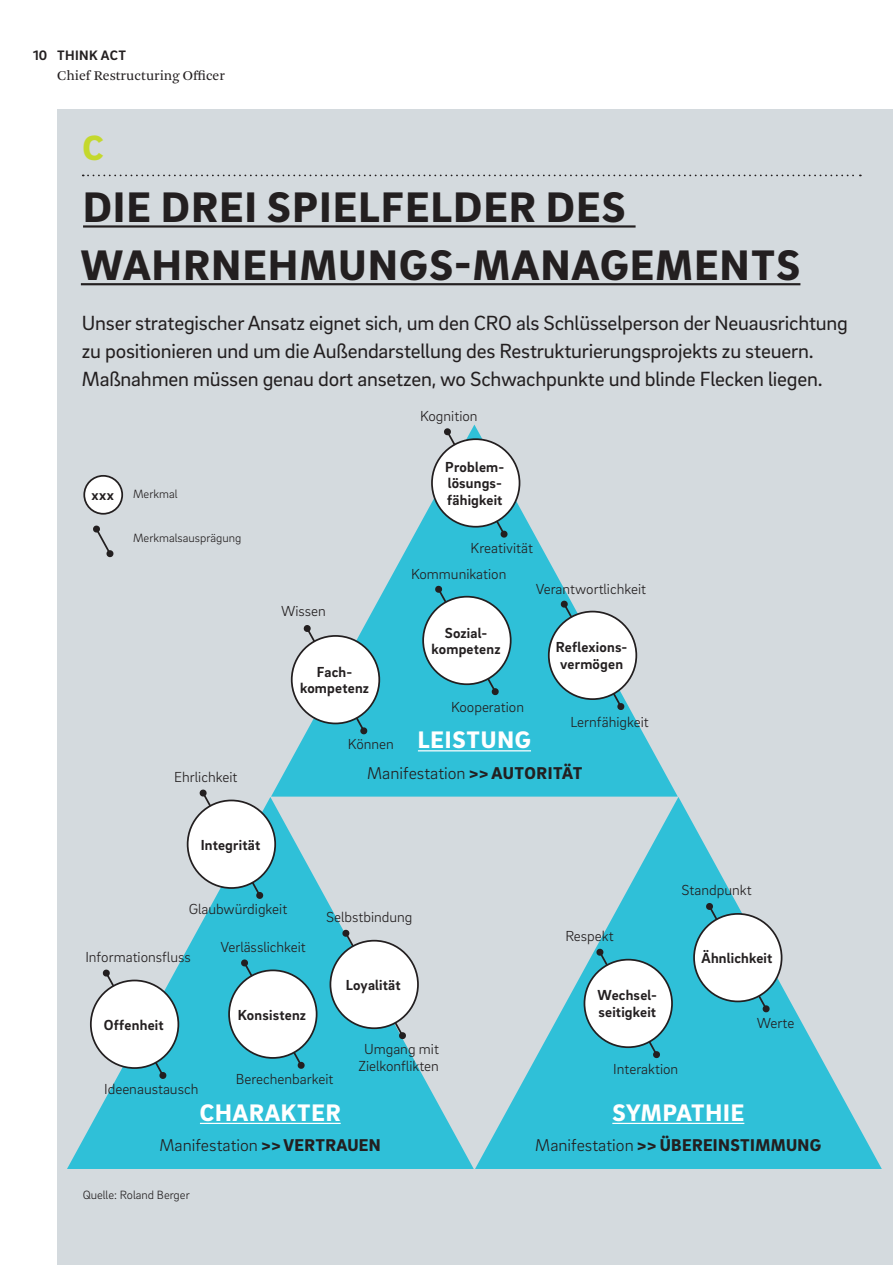
<style>
.page{position:relative;width:893px;height:1265px;background:#fff}
.page>*{position:absolute;margin:0;border:0;box-sizing:border-box;transform-origin:0 0}
.t1{font:900 43.75px/57.8px "Brix Sans";letter-spacing:.035em;color:#231f20}
.t2{font:900 35.88px "Brix Sans";color:#c4d82d}
.t3{font:900 24.5px "Brix Sans";letter-spacing:.035em;color:#fff}
.t4{font:21px/28px "Brix Sans";letter-spacing:-.01em;color:#231f20}
.t5{font:300 17.5px "Brix Sans";color:#231f20}
.t6{font:900 17.5px "Brix Sans";letter-spacing:.02em;color:#231f20}
.t7{font:300 14.88px/16.6px "Brix Sans";color:#231f20;text-align:center}
.t8{font:700 14.88px/16.6px "Brix Sans";letter-spacing:.015em;color:#231f20}
.t9{font:14px "Arnhem Pro Blond";color:#231f20}
.t10{font:700 14px "Brix Sans";letter-spacing:.03em;color:#231f20}
.t11{font:300 12.25px "Brix Sans";color:#231f20}
.s1{font-weight:900}
.s2{font-weight:300}
</style>
<div class="page">
<div style="left:57px;top:109px;width:836px;height:1156px;background:#d4dade"></div>
<svg style="left:271px;top:425px;width:407px;height:372px"></svg>
<svg style="left:67px;top:797px;width:407px;height:372px"></svg>
<svg style="left:475px;top:797px;width:407px;height:372px"></svg>
<svg style="left:83px;top:175px;width:778px;height:1px"></svg>
<hr style="left:83px;top:225px;width:553px;height:3px;background:#231f20">
<hr style="left:81px;top:283px;width:719px;height:2px;background:#231f20">
<svg style="left:443px;top:428px;width:65px;height:110px"></svg>
<svg style="left:93px;top:525px;width:21px;height:33px"></svg>
<div style="left:432px;top:439px;width:87px;height:88px;background:#fff;border-radius:50%"></div>
<div style="left:431px;top:438px;width:89px;height:90px;border:2px solid #231f20;border-radius:50%"></div>
<div style="left:84px;top:476px;width:38px;height:38px;background:#fff;border-radius:50%"></div>
<div style="left:83px;top:475px;width:40px;height:40px;border:2px solid #231f20;border-radius:50%"></div>
<svg style="left:596px;top:948px;width:64px;height:111px;background:#2dafc5"></svg>
<div style="left:584px;top:960px;width:88px;height:87px;background:#fff;border-radius:50%"></div>
<div style="left:584px;top:959px;width:89px;height:89px;border:2px solid #231f20;border-radius:50%"></div>
<svg style="left:705px;top:902px;width:65px;height:111px"></svg>
<div style="left:694px;top:914px;width:88px;height:87px;background:#fff;border-radius:50%"></div>
<div style="left:693px;top:913px;width:89px;height:89px;border:2px solid #231f20;border-radius:50%"></div>
<svg style="left:102px;top:969px;width:65px;height:110px"></svg>
<div style="left:91px;top:980px;width:87px;height:88px;background:#fff;border-radius:50%"></div>
<div style="left:90px;top:980px;width:89px;height:89px;border:2px solid #231f20;border-radius:50%"></div>
<svg style="left:342px;top:929px;width:64px;height:111px"></svg>
<div style="left:330px;top:941px;width:88px;height:87px;background:#fff;border-radius:50%"></div>
<div style="left:330px;top:940px;width:89px;height:89px;border:2px solid #231f20;border-radius:50%"></div>
<svg style="left:241px;top:959px;width:64px;height:110px;background:#2db1c7"></svg>
<div style="left:229px;top:970px;width:88px;height:88px;background:#fff;border-radius:50%"></div>
<div style="left:228px;top:969px;width:89px;height:90px;border:2px solid #231f20;border-radius:50%"></div>
<svg style="left:303px;top:624px;width:65px;height:111px"></svg>
<svg style="left:199px;top:789px;width:65px;height:110px"></svg>
<div style="left:292px;top:636px;width:87px;height:87px;background:#fff;border-radius:50%"></div>
<div style="left:291px;top:635px;width:89px;height:89px;border:2px solid #231f20;border-radius:50%"></div>
<svg style="left:435px;top:585px;width:64px;height:111px;background:#2dafc5"></svg>
<div style="left:423px;top:597px;width:88px;height:87px;background:#fff;border-radius:50%"></div>
<div style="left:422px;top:596px;width:90px;height:89px;border:2px solid #231f20;border-radius:50%"></div>
<svg style="left:560px;top:600px;width:65px;height:111px"></svg>
<div style="left:549px;top:612px;width:87px;height:87px;background:#fff;border-radius:50%"></div>
<div style="left:548px;top:611px;width:89px;height:89px;border:2px solid #231f20;border-radius:50%"></div>
<div style="left:188px;top:800px;width:87px;height:88px;background:#fff;border-radius:50%"></div>
<div style="left:187px;top:800px;width:89px;height:89px;border:2px solid #231f20;border-radius:50%"></div>
<hr style="left:418px;top:750px;width:113px;height:1px;background:#fff">
<hr style="left:612px;top:1123px;width:132px;height:1px;background:#fff">
<hr style="left:200px;top:1123px;width:141px;height:1px;background:#fff">
<p class="t10" style="left:33px;top:46px;width:16px">10</p>
<p class="t10" style="left:57px;top:46px;width:71px">THINK ACT</p>
<p class="t9" style="left:57px;top:67px;width:169px">Chief Restructuring Officer</p>
<h2 class="t2" style="left:82px;top:124px;width:23px">C</h2>
<h1 class="t1" style="left:81px;top:176px;width:721px">DIE DREI SPIELFELDER DES<br>WAHRNEHMUNGS-MANAGEMENTS</h1>
<p class="t4" style="left:82px;top:308px;width:768px">Unser strategischer Ansatz eignet sich, um den CRO als Schlüsselperson der Neuausrichtung zu positionieren und um die Außendarstellung des Restrukturierungsprojekts zu steuern.<br>Maßnahmen müssen genau dort ansetzen, wo Schwachpunkte und blinde Flecken liegen.</p>
<p class="t8" style="left:91px;top:486px;width:24px">xxx</p>
<p class="t11" style="left:133px;top:486px;width:46px">Merkmal</p>
<p class="t11" style="left:133px;top:530px;width:110px">Merkmalsausprägung</p>
<p class="t7" style="left:174px;top:768px;width:65px">Ehrlichkeit</p>
<p class="t7" style="left:420px;top:407px;width:59px">Kognition</p>
<p class="t8" style="left:445px;top:458px;width:61px">Problem&shy;lösungs&shy;fähigkeit</p>
<p class="t7" style="left:471px;top:539px;width:64px">Kreativität</p>
<p class="t7" style="left:281px;top:602px;width:46px">Wissen</p>
<p class="t8" style="left:300px;top:663px;width:71px;text-align:center">Fach&shy;kompetenz</p>
<p class="t7" style="left:411px;top:565px;width:97px">Kommunikation</p>
<p class="t8" style="left:431px;top:623px;width:71px;text-align:center">Sozial&shy;kompetenz</p>
<p class="t7" style="left:536px;top:580px;width:112px">Verantwortlichkeit</p>
<p class="t8" style="left:556px;top:638px;width:73px">Reflexions&shy;vermögen</p>
<p class="t7" style="left:451px;top:698px;width:75px">Kooperation</p>
<p class="t7" style="left:570px;top:713px;width:80px">Lernfähigkeit</p>
<h3 class="t3" style="left:418px;top:724px;width:114px">LEISTUNG</h3>
<p class="t5" style="left:367px;top:762px;width:217px">Manifestation <span class="s1">&gt;&gt; AUTORITÄT</span></p>
<p class="t7" style="left:348px;top:735px;width:48px">Können</p>
<p class="t8" style="left:201px;top:836px;width:61px">Integrität</p>
<p class="t7" style="left:189px;top:901px;width:100px">Glaubwürdigkeit</p>
<p class="t7" style="left:85px;top:948px;width:107px">Informationsfluss</p>
<p class="t8" style="left:104px;top:1016px;width:62px">Offenheit</p>
<p class="t7" style="left:220px;top:938px;width:87px">Verlässlichkeit</p>
<p class="t8" style="left:238px;top:1005px;width:70px">Konsistenz</p>
<p class="t7" style="left:326px;top:908px;width:88px">Selbstbindung</p>
<p class="t8" style="left:346px;top:976px;width:56px">Loyalität</p>
<p class="t7" style="left:358px;top:1040px;width:82px">Umgang mit<br>Zielkonflikten</p>
<p class="t7" style="left:104px;top:1081px;width:96px">Ideenaustausch</p>
<p class="t7" style="left:236px;top:1070px;width:99px">Berechenbarkeit</p>
<h3 class="t3" style="left:200px;top:1096px;width:142px">CHARAKTER</h3>
<p class="t5" style="left:160px;top:1134px;width:223px">Manifestation <span class="s1">&gt;&gt; VERTRAUEN</span></p>
<p class="t11" style="left:83px;top:1187px;width:109px">Quelle: Roland Berger</p>
<p class="t7" style="left:565px;top:927px;width:50px">Respekt</p>
<p class="t8" style="left:598px;top:986px;width:61px">Wechsel&shy;seitigkeit</p>
<p class="t7" style="left:681px;top:881px;width:72px">Standpunkt</p>
<p class="t8" style="left:701px;top:949px;width:73px">Ähnlichkeit</p>
<p class="t7" style="left:757px;top:1014px;width:39px">Werte</p>
<p class="t7" style="left:613px;top:1060px;width:67px">Interaktion</p>
<h3 class="t3" style="left:612px;top:1096px;width:133px">SYMPATHIE</h3>
<p class="t6" style="left:535px;top:1134px;width:287px"><span class="s2">Manifestation</span> &gt;&gt; ÜBEREINSTIMMUNG</p>
</div>
